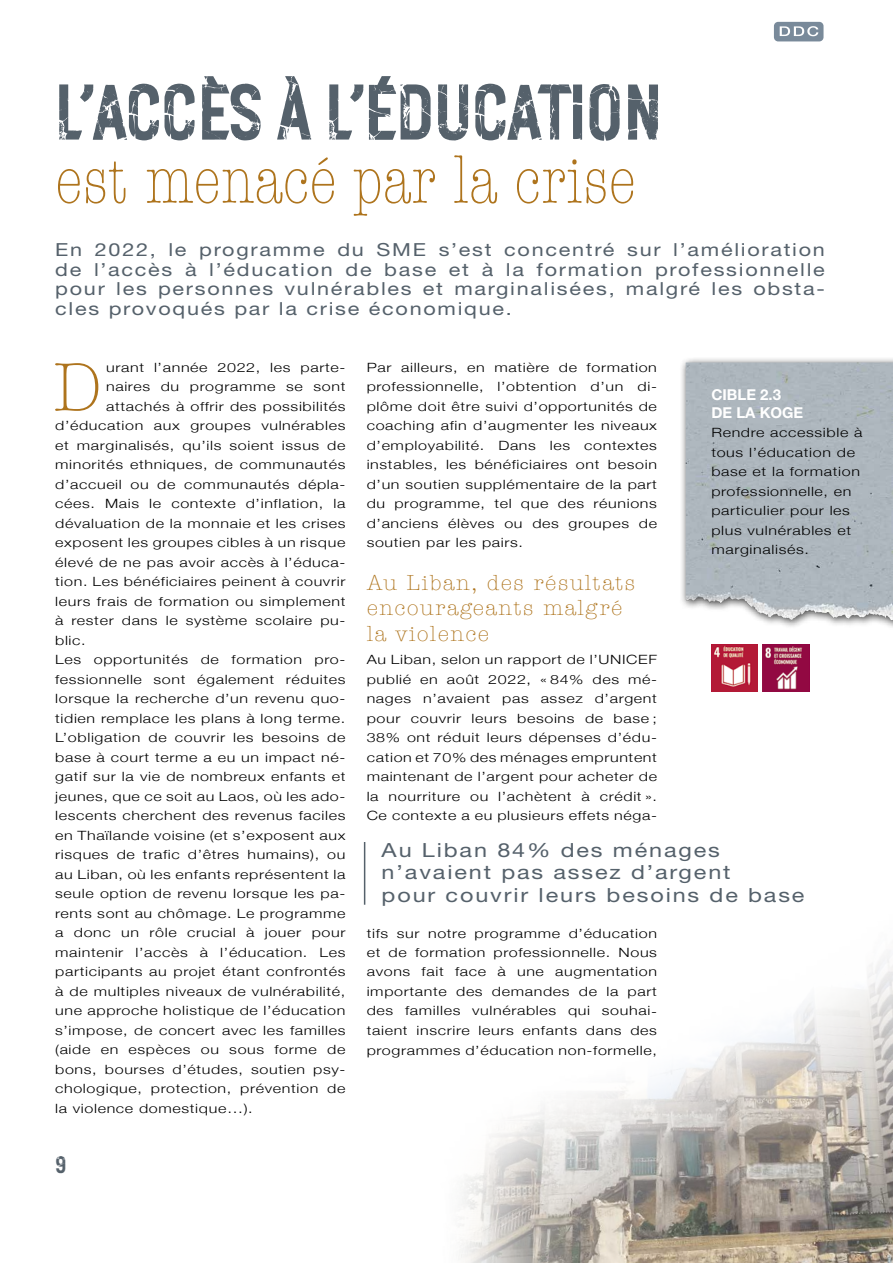
<style>
.page{position:relative;width:893px;height:1263px;background:#fff}
.page>*{position:absolute;margin:0;border:0;box-sizing:border-box;transform-origin:0 0}
.t1{font:79.5px "Haastkiwi";letter-spacing:.02em;color:#55616b}
.t2{font:300 condensed 70.95px "American Typewriter";color:#ae741d;scale:1.26 1}
.t3{font:300 condensed 70.5px "American Typewriter";color:#ae741d;scale:.96 1}
.t4{font:24px "Haastkiwi";color:#55616b}
.t5{font:300 condensed 22.5px/25.5px "American Typewriter";letter-spacing:.04em;color:#ae741d;scale:1.26 1}
.t6{font:19.5px/22.5px "Helvetica Neue LT Std";letter-spacing:.08em;color:#55616b;scale:1.2 1}
.t7{font:18px/19.5px "Helvetica Neue LT Std";letter-spacing:.08em;color:#55616b;text-align:justify;scale:1.2 1}
.t8{font:700 15px/18px "Helvetica Neue LT Std";color:#fff}
.t9{font:300 12.75px/19.5px "Helvetica Neue";letter-spacing:.04em;color:#000;text-align:justify;scale:1.26 1}
</style>
<div class="page">
<div style="left:679px;top:356px;width:214px;height:274px;background:#000;opacity:.75"></div>
<img style="left:686px;top:362px;width:139px;height:259px">
<div style="left:774px;top:22px;width:49px;height:19px;background:#798a9a;border-radius:4px"></div>
<svg style="left:780px;top:26px;width:38px;height:10px"></svg>
<img style="left:762px;top:644px;width:47px;height:47px">
<img style="left:711px;top:644px;width:47px;height:47px">
<hr style="left:364px;top:842px;width:1px;height:63px;background:#55616b">
<img style="left:460px;top:951px;width:433px;height:312px">
<h1 class="t1" style="left:55px;top:67px;width:608px">L’ACCÈS À L’ÉDUCATION</h1>
<h3 class="t3" style="left:55px;top:132px;width:606px">est menacé par la crise</h3>
<p class="t7" style="left:55px;top:240px;width:643px">En 2022, le programme du SME s’est concentré sur l’amélioration de l’accès à l’éducation de base et à la formation professionnelle pour les personnes vulnérables et marginalisées, malgré les obsta&shy;cles provoqués par la crise économique.</p>
<h2 class="t2" style="left:53px;top:340px;width:41px">D</h2>
<p class="t9" style="left:106px;top:356px;width:191px">urant l’année 2022, les parte-</p>
<p class="t9" style="left:106px;top:376px;width:191px">naires du programme se sont</p>
<p class="t9" style="left:106px;top:395px;width:191px">attachés à offrir des possibilités</p>
<p class="t9" style="left:55px;top:415px;width:232px">d’éducation aux groupes vulnérables</p>
<p class="t9" style="left:55px;top:434px;width:232px">et marginalisés, qu’ils soient issus de</p>
<p class="t9" style="left:55px;top:454px;width:232px">minorités ethniques, de communautés</p>
<p class="t9" style="left:55px;top:473px;width:232px">d’accueil ou de communautés dépla-</p>
<p class="t9" style="left:55px;top:493px;width:232px">cées. Mais le contexte d’inflation, la</p>
<p class="t9" style="left:55px;top:512px;width:232px">dévaluation de la monnaie et les crises</p>
<p class="t9" style="left:55px;top:532px;width:232px">exposent les groupes cibles à un risque</p>
<p class="t9" style="left:55px;top:551px;width:232px">élevé de ne pas avoir accès à l’éduca-</p>
<p class="t9" style="left:55px;top:571px;width:232px">tion. Les bénéficiaires peinent à couvrir</p>
<p class="t9" style="left:55px;top:590px;width:232px">leurs frais de formation ou simplement</p>
<p class="t9" style="left:55px;top:610px;width:232px">à rester dans le système scolaire pu-</p>
<p class="t9" style="left:55px;top:629px;width:26px">blic.</p>
<p class="t9" style="left:55px;top:649px;width:232px">Les opportunités de formation pro-</p>
<p class="t9" style="left:55px;top:668px;width:232px">fessionnelle sont également réduites</p>
<p class="t9" style="left:55px;top:688px;width:232px">lorsque la recherche d’un revenu quo-</p>
<p class="t9" style="left:55px;top:707px;width:232px">tidien remplace les plans à long terme.</p>
<p class="t9" style="left:55px;top:727px;width:232px">L’obligation de couvrir les besoins de</p>
<p class="t9" style="left:55px;top:746px;width:232px">base à court terme a eu un impact né-</p>
<p class="t9" style="left:55px;top:766px;width:232px">gatif sur la vie de nombreux enfants et</p>
<p class="t9" style="left:55px;top:785px;width:232px">jeunes, que ce soit au Laos, où les ado-</p>
<p class="t9" style="left:55px;top:805px;width:232px">lescents cherchent des revenus faciles</p>
<p class="t9" style="left:55px;top:824px;width:232px">en Thaïlande voisine (et s’exposent aux</p>
<p class="t9" style="left:55px;top:844px;width:232px">risques de trafic d’êtres humains), ou</p>
<p class="t9" style="left:55px;top:863px;width:232px">au Liban, où les enfants représentent la</p>
<p class="t9" style="left:55px;top:883px;width:232px">seule option de revenu lorsque les pa-</p>
<p class="t9" style="left:55px;top:902px;width:232px">rents sont au chômage. Le programme</p>
<p class="t9" style="left:55px;top:922px;width:232px">a donc un rôle crucial à jouer pour</p>
<p class="t9" style="left:55px;top:941px;width:232px">maintenir l’accès à l’éducation. Les</p>
<p class="t9" style="left:55px;top:961px;width:232px">participants au projet étant confrontés</p>
<p class="t9" style="left:55px;top:980px;width:232px">à de multiples niveaux de vulnérabilité,</p>
<p class="t9" style="left:55px;top:1000px;width:232px">une approche holistique de l’éducation</p>
<p class="t9" style="left:55px;top:1019px;width:232px">s’impose, de concert avec les familles</p>
<p class="t9" style="left:55px;top:1039px;width:232px">(aide en espèces ou sous forme de</p>
<p class="t9" style="left:55px;top:1058px;width:232px">bons, bourses d’études, soutien psy-</p>
<p class="t9" style="left:55px;top:1078px;width:232px">chologique, protection, prévention de</p>
<p class="t9" style="left:55px;top:1097px;width:158px">la violence domestique…).</p>
<h3 class="t4" style="left:55px;top:1151px;width:13px">9</h3>
<p class="t9" style="left:367px;top:356px;width:232px">Par ailleurs, en matière de formation professionnelle, l’obtention d’un di&shy;plôme doit être suivi d’opportunités de coaching afin d’augmenter les niveaux d’employabilité. Dans les contextes instables, les bénéficiaires ont besoin d’un soutien supplémentaire de la part du programme, tel que des réunions d’anciens élèves ou des groupes de soutien par les pairs.</p>
<h3 class="t5" style="left:367px;top:569px;width:215px">Au Liban, des résultats encourageants malgré la violence</h3>
<p class="t9" style="left:367px;top:649px;width:232px">Au Liban, selon un rapport de l’UNICEF publié en août 2022, « 84% des mé&shy;nages n’avaient pas assez d’argent pour couvrir leurs besoins de base ; 38% ont réduit leurs dépenses d’édu&shy;cation et 70% des ménages empruntent maintenant de l’argent pour acheter de la nourriture ou l’achètent à crédit ».<br>Ce contexte a eu plusieurs effets néga-</p>
<p class="t8" style="left:711px;top:385px;width:93px">CIBLE 2.3<br>DE LA KOGE</p>
<p class="t9" style="left:711px;top:422px;width:121px;text-align:left">Rendre accessible à tous l’éducation de base et la formation professionnelle, en particulier pour les plus vulnérables et marginalisés.</p>
<h3 class="t6" style="left:382px;top:838px;width:354px">Au Liban 84% des ménages n’avaient pas assez d’argent<br>pour couvrir leurs besoins de base</h3>
<p class="t9" style="left:367px;top:922px;width:232px">tifs sur notre programme d’éducation et de formation professionnelle. Nous avons fait face à une augmentation importante des demandes de la part des familles vulnérables qui souhai&shy;taient inscrire leurs enfants dans des programmes d’éducation non-formelle,</p>
</div>
